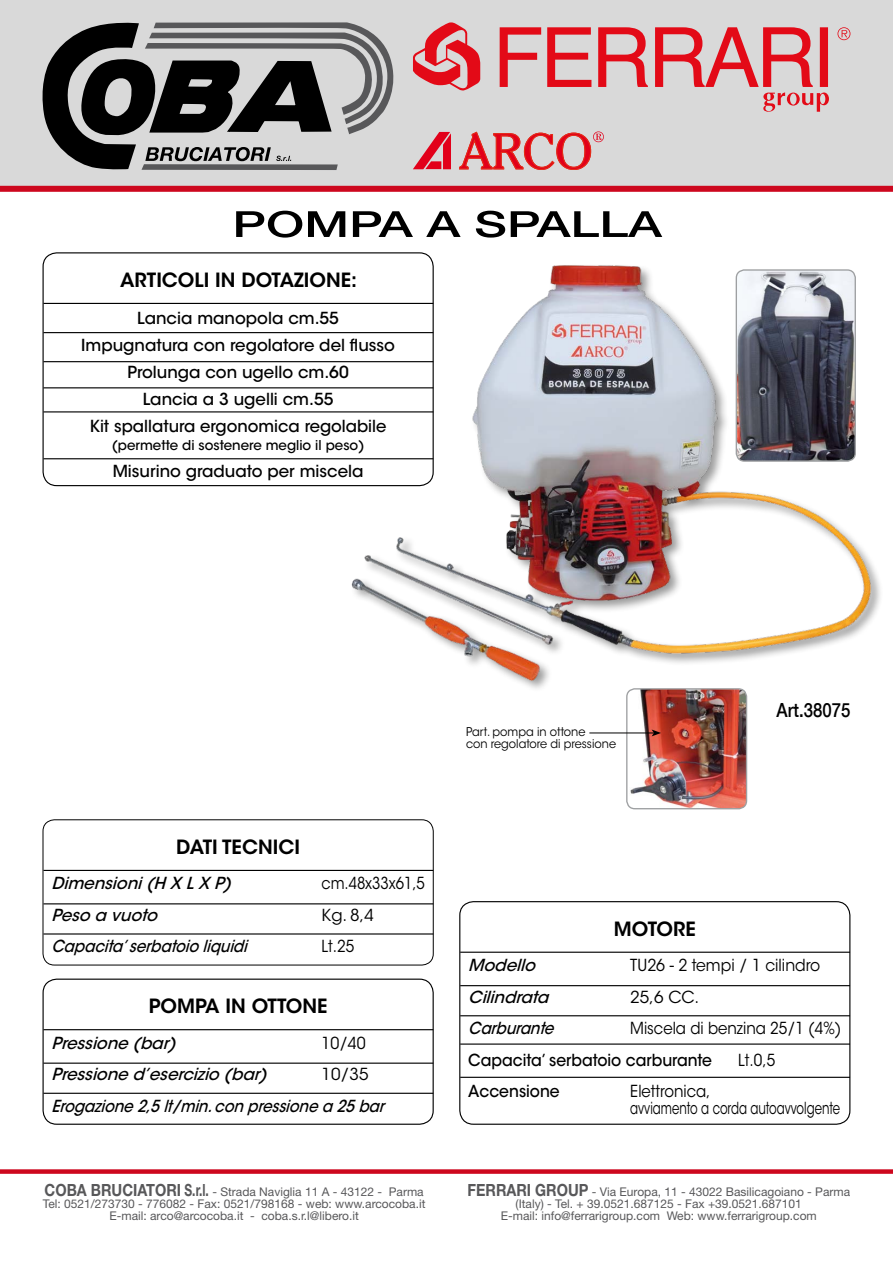
<style>
.page{position:relative;width:893px;height:1263px;background:#fff}
.page>*{position:absolute;margin:0;border:0;box-sizing:border-box;transform-origin:0 0}
.t1{font:500 36px "Helvetica Neue";color:#000;scale:1.4 1}
.t2{font:600 19.5px "ITC Avant Garde Std";color:#000}
.t3{font:500 19.5px "Helvetica Neue";color:#000;scale:.86 1}
.t4{font:500 16.5px/27px "ITC Avant Garde Std";color:#000;text-align:center}
.t5{font:italic 500 16.5px "ITC Avant Garde Std";color:#000}
.t6{font:16.5px/16.5px "ITC Avant Garde Std";color:#000;scale:.9 1}
.t7{font:italic 500 16.5px "ITC Avant Garde Std";color:#000;scale:.9 1}
.t8{font:500 16.5px "ITC Avant Garde Std";color:#000;scale:.94 1}
.t9{font:16.5px "ITC Avant Garde Std";color:#000;scale:.94 1}
.t10{font:16.5px "ITC Avant Garde Std";color:#000}
.t11{font:16.5px "ITC Avant Garde Std";color:#000;scale:.88 1}
.t12{font:500 13.5px "ITC Avant Garde Std";color:#000}
.t13{font:12px/12px "Helvetica Neue LT Std";color:#58585a;text-align:center}
.t14{font:12px/12px "ITC Avant Garde Std";color:#000;scale:.94 1}
.s1{font-weight:700;font-size:16.8px}
</style>
<div class="page">
<div style="left:0;top:0;width:893px;height:189px;background:#d9d9d9"></div>
<svg style="left:413px;top:22px;width:67px;height:69px"></svg>
<svg style="left:500px;top:27px;width:41px;height:60px"></svg>
<svg style="left:547px;top:27px;width:44px;height:60px"></svg>
<svg style="left:598px;top:27px;width:50px;height:60px"></svg>
<svg style="left:655px;top:27px;width:174px;height:85px"></svg>
<svg style="left:837px;top:27px;width:13px;height:13px"></svg>
<svg style="left:42px;top:22px;width:352px;height:148px"></svg>
<div style="left:0;top:1169px;width:893px;height:5px;background:#cd071e"></div>
<div style="left:0;top:186px;width:893px;height:6px;background:#cd071e"></div>
<svg style="left:413px;top:132px;width:38px;height:37px"></svg>
<svg style="left:459px;top:131px;width:145px;height:39px"></svg>
<img style="left:327px;top:265px;width:553px;height:424px">
<svg style="left:45px;top:304px;width:387px;height:123px"></svg>
<hr style="left:43px;top:332px;width:390px;height:1px;background:#000">
<hr style="left:43px;top:361px;width:390px;height:1px;background:#000">
<hr style="left:43px;top:387px;width:390px;height:1px;background:#000">
<hr style="left:43px;top:458px;width:390px;height:1px;background:#000">
<hr style="left:43px;top:411px;width:390px;height:1px;background:#000">
<div style="left:43px;top:253px;width:390px;height:51px;background:#fff"></div>
<div style="left:43px;top:252px;width:391px;height:234px;border:1px solid #000;border-radius:14px"></div>
<hr style="left:43px;top:303px;width:390px;height:1px;background:#000">
<svg style="left:43px;top:869px;width:390px;height:94px"></svg>
<hr style="left:43px;top:903px;width:390px;height:1px;background:#000">
<hr style="left:43px;top:933px;width:390px;height:1px;background:#000">
<div style="left:43px;top:819px;width:391px;height:146px;border:1px solid #000;border-radius:11px"></div>
<hr style="left:43px;top:870px;width:390px;height:1px;background:#000">
<svg style="left:461px;top:986px;width:387px;height:31px"></svg>
<hr style="left:460px;top:985px;width:390px;height:1px;background:#000">
<hr style="left:460px;top:1015px;width:390px;height:1px;background:#000">
<hr style="left:460px;top:1043px;width:390px;height:2px;background:#000">
<hr style="left:460px;top:1077px;width:390px;height:1px;background:#000">
<div style="left:459px;top:901px;width:391px;height:224px;border:1px solid #000;border-radius:14px"></div>
<hr style="left:460px;top:952px;width:390px;height:1px;background:#000">
<svg style="left:43px;top:1030px;width:390px;height:90px"></svg>
<hr style="left:43px;top:1062px;width:390px;height:2px;background:#000">
<hr style="left:43px;top:1093px;width:390px;height:1px;background:#000">
<div style="left:43px;top:978px;width:391px;height:147px;border:1px solid #000;border-radius:14px"></div>
<hr style="left:43px;top:1029px;width:390px;height:1px;background:#000">
<img style="left:736px;top:270px;width:119px;height:191px">
<div style="left:736px;top:269px;width:120px;height:193px;border:1px solid #9ea0a2;border-radius:8px"></div>
<img style="left:628px;top:690px;width:118px;height:119px">
<div style="left:626px;top:688px;width:121px;height:121px;border:1px solid #9ea0a2;border-radius:8px"></div>
<hr style="left:589px;top:733px;width:65px;height:1px;background:#000">
<svg style="left:652px;top:729px;width:9px;height:7px"></svg>
<h1 class="t1" style="left:232px;top:202px;width:308px">POMPA A SPALLA</h1>
<h2 class="t2" style="left:120px;top:267px;width:238px">ARTICOLI IN DOTAZIONE:</h2>
<h3 class="t4" style="left:81px;top:304px;width:315px">Lancia manopola cm.55<br>Impugnatura con regolatore del flusso<br>Prolunga con ugello cm.60<br>Lancia a 3 ugelli cm.55<br>Kit spallatura ergonomica regolabile</h3>
<p class="t12" style="left:112px;top:436px;width:254px">(permette di sostenere meglio il peso)</p>
<h3 class="t4" style="left:113px;top:457px;width:252px">Misurino graduato per miscela</h3>
<h2 class="t2" style="left:176px;top:834px;width:125px">DATI TECNICI</h2>
<h3 class="t5" style="left:52px;top:873px;width:187px">Dimensioni(H X LX P)</h3>
<h3 class="t11" style="left:322px;top:873px;width:119px">cm.48x33x61,5</h3>
<h3 class="t5" style="left:52px;top:905px;width:112px">Peso a vuoto</h3>
<h3 class="t10" style="left:322px;top:905px;width:54px">Kg. 8,4</h3>
<h3 class="t7" style="left:52px;top:936px;width:224px">Capacita’serbatoioliquidi</h3>
<h3 class="t6" style="left:322px;top:938px;width:38px">Lt.25</h3>
<h2 class="t2" style="left:149px;top:994px;width:180px">POMPA IN OTTONE</h2>
<h3 class="t5" style="left:52px;top:1032px;width:131px">Pressione (bar)</h3>
<h3 class="t9" style="left:322px;top:1033px;width:48px">10/40</h3>
<h3 class="t5" style="left:52px;top:1064px;width:222px">Pressione d’esercizio (bar)</h3>
<h3 class="t10" style="left:322px;top:1064px;width:48px">10/35</h3>
<h3 class="t7" style="left:52px;top:1095px;width:377px">Erogazione2,5lt/min.conpressionea25bar</h3>
<p class="t14" style="left:466px;top:725px;width:161px">Part. pompa in ottone<br>con regolatore di pressione</p>
<h2 class="t2" style="left:614px;top:916px;width:83px">MOTORE</h2>
<h2 class="t3" style="left:776px;top:698px;width:87px">Art.38075</h2>
<h3 class="t5" style="left:468px;top:955px;width:74px">Modello</h3>
<h3 class="t9" style="left:630px;top:955px;width:204px">TU26 - 2 tempi / 1 cilindro</h3>
<h3 class="t5" style="left:468px;top:986px;width:87px">Cilindrata</h3>
<h3 class="t10" style="left:630px;top:987px;width:71px">25,6 CC.</h3>
<h3 class="t7" style="left:468px;top:1018px;width:102px">Carburante</h3>
<h3 class="t6" style="left:630px;top:1020px;width:236px">Miscela di benzina 25/1 (4%)</h3>
<h3 class="t8" style="left:468px;top:1049px;width:261px">Capacita’ serbatoio carburante</h3>
<h3 class="t6" style="left:738px;top:1052px;width:43px">Lt.0,5</h3>
<h3 class="t8" style="left:468px;top:1081px;width:99px">Accensione</h3>
<h3 class="t6" style="left:630px;top:1083px;width:235px">Elettronica,<br>avviamento a corda autoavvolgente</h3>
<p class="t13" style="left:43px;top:1186px;width:384px"><span class="s1">COBA BRUCIATORI S.r.l.</span> - Strada Naviglia 11 A - 43122 - Parma<br>Tel: 0521/273730 - 776082 - Fax: 0521/798168 - web: www.arcocoba.it<br>E-mail: arco@arcocoba.it - coba.s.r.l@libero.it</p>
<p class="t13" style="left:467px;top:1186px;width:384px"><span class="s1">FERRARI GROUP</span> - Via Europa, 11 - 43022 Basilicagoiano - Parma (Italy) - Tel. + 39.0521.687125 - Fax +39.0521.687101<br>E-mail: info@ferrarigroup.com Web: www.ferrarigroup.com</p>
</div>
